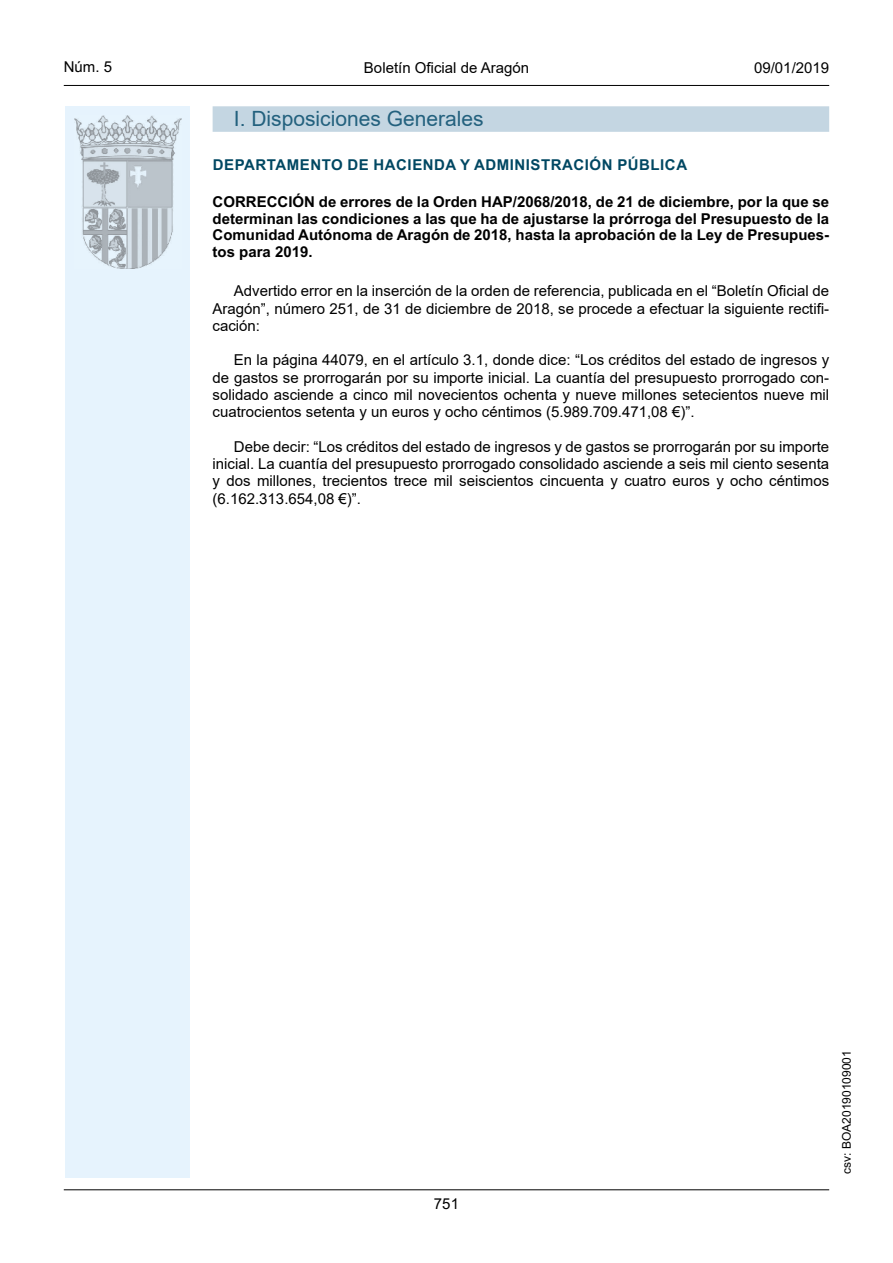
<style>
.page{position:relative;width:893px;height:1263px;background:#fff}
.page>*{position:absolute;margin:0;border:0;box-sizing:border-box;transform-origin:0 0}
.Titulo_sec{font:21px "Arial";color:#23617e}
.inicio_de_parrafo{font:15px/17.2px "Arial";color:#000;text-align:justify}
.Titulo_text{font:700 15px/16.5px "Arial";color:#000;text-align:justify}
.emisor_text{font:700 15px "Arial";letter-spacing:.035em;color:#004762}
.estilo_head-c{font:15px "Arial";color:#000}
.estilo_head-d{font:15px "Arial MT2";color:#000}
.estilo_head-i{font:15px "Arial MT2";color:#000}
.numero_pagina{font:15px "Arial MT2";color:#000}
.estilo_head-i-2{font:12px "Arial MT2";color:#000}
</style>
<div class="page">
<div style="left:65px;top:106px;width:125px;height:1072px;background:#e6f3fd"></div>
<img style="left:75px;top:115px;width:106px;height:153px">
<hr style="left:64px;top:85px;width:765px;height:1px;background:#000">
<hr style="left:64px;top:1189px;width:765px;height:1px;background:#000">
<div style="left:213px;top:106px;width:616px;height:26px;background:#c4d6e2"></div>
<p class="estilo_head-i" style="left:64px;top:57px;width:50px">Núm. 5</p>
<p class="estilo_head-c" style="left:364px;top:57px;width:167px">Boletín Oficial de Aragón</p>
<p class="estilo_head-d" style="left:754px;top:57px;width:77px">09/01/2019</p>
<p class="Titulo_sec" style="left:234px;top:104px;width:251px">I. Disposiciones Generales</p>
<p class="emisor_text" style="left:213px;top:154px;width:476px">DEPARTAMENTO DE HACIENDA Y ADMINISTRACIÓN PÚBLICA</p>
<p class="Titulo_text" style="left:213px;top:194px;width:618px">CORRECCIÓN de errores de la Orden HAP/2068/2018, de 21 de diciembre, por la que se determinan las condiciones a las que ha de ajustarse la prórroga del Presupuesto de la Comunidad Autónoma de Aragón de 2018, hasta la aprobación de la Ley de Presupues&shy;tos para 2019.</p>
<p class="inicio_de_parrafo" style="left:213px;top:282px;width:618px;text-indent:21px">Advertido error en la inserción de la orden de referencia, publicada en el “Boletín Oficial de Aragón”, número 251, de 31 de diciembre de 2018, se procede a efectuar la siguiente rectifi&shy;cación:</p>
<p class="inicio_de_parrafo" style="left:213px;top:351px;width:618px;text-indent:21px">En la página 44079, en el artículo 3.1, donde dice: “Los créditos del estado de ingresos y de gastos se prorrogarán por su importe inicial. La cuantía del presupuesto prorrogado con&shy;solidado asciende a cinco mil novecientos ochenta y nueve millones setecientos nueve mil cuatrocientos setenta y un euros y ocho céntimos (5.989.709.471,08 €)”.</p>
<p class="inicio_de_parrafo" style="left:213px;top:438px;width:618px;text-indent:21px">Debe decir: “Los créditos del estado de ingresos y de gastos se prorrogarán por su importe inicial. La cuantía del presupuesto prorrogado consolidado asciende a seis mil ciento sesenta y dos millones, trecientos trece mil seiscientos cincuenta y cuatro euros y ocho céntimos (6.162.313.654,08 €)”.</p>
<p class="numero_pagina" style="left:434px;top:1193px;width:27px">751</p>
<p class="estilo_head-i-2" style="left:838px;top:1174px;width:125px;rotate:-90deg">csv: BOA20190109001</p>
</div>
